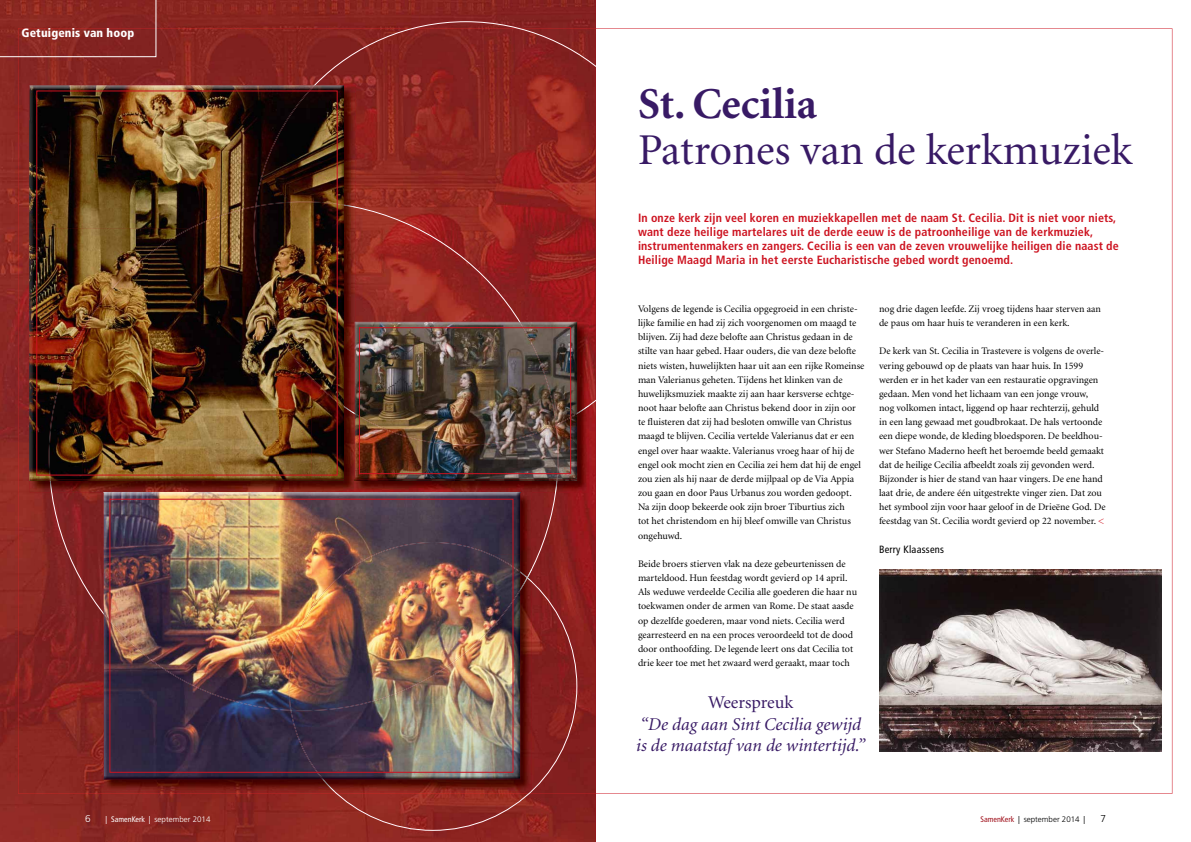
<style>
.page{position:relative;width:1191px;height:842px;background:#fff}
.page>*{position:absolute;margin:0;border:0;box-sizing:border-box;transform-origin:0 0}
.t1{font:44px "Minion";color:#381a65}
.t2{font:700 44px "Minion";color:#381a65}
.t3{font:italic 18px/21.6px "Minion";color:#381a65}
.t4{font:18px "Minion";letter-spacing:-.005em;color:#381a65}
.t5{font:700 condensed 12px/14.2px "Frutiger";letter-spacing:.01em;color:#cd1320}
.t6{font:900 condensed 12px "Frutiger";letter-spacing:.01em;color:#fff}
.t7{font:condensed 10.5px "Frutiger";letter-spacing:.02em;color:#000}
.t8{font:10px/14.2px "Minion";color:#000}
.t9{font:300 10px "Frutiger";color:#fff}
.t10{font:300 10px "Frutiger";color:#000}
.t11{font:300 8px "Frutiger";color:#fff}
.t12{font:300 8px "Frutiger";color:#000}
.s1{color:#cd1320}
.s2{font-weight:400;font-stretch:condensed}
.s3{font-weight:400;font-stretch:condensed;color:#a0111c}
</style>
<div class="page">
<img style="left:0;top:0;width:350px;height:105px">
<img style="left:350px;top:0;width:70px;height:21px">
<img style="left:420px;top:0;width:175px;height:21px">
<img style="left:0;top:105px;width:34px;height:737px">
<img style="left:561px;top:446px;width:34px;height:396px">
<div style="left:34px;top:711px;width:35px;height:131px;background:#8e2b24"></div>
<img style="left:558px;top:493px;width:3px;height:49px">
<img style="left:69px;top:711px;width:36px;height:131px">
<img style="left:526px;top:831px;width:35px;height:11px">
<img style="left:105px;top:791px;width:280px;height:51px">
<img style="left:491px;top:831px;width:35px;height:11px">
<img style="left:385px;top:831px;width:106px;height:11px">
<img style="left:18px;top:28px;width:235px;height:35px">
<img style="left:18px;top:63px;width:34px;height:731px">
<svg style="left:49px;top:492px;width:509px;height:219px;background:#862727"></svg>
<svg style="left:253px;top:21px;width:425px;height:425px"></svg>
<svg style="left:288px;top:542px;width:289px;height:289px;background:#8e2724"></svg>
<svg style="left:0;top:0;width:156px;height:57px;background:#8a2924"></svg>
<img style="left:344px;top:85px;width:12px;height:321px">
<img style="left:52px;top:415px;width:302px;height:77px">
<svg style="left:344px;top:205px;width:12px;height:3px"></svg>
<img style="left:52px;top:480px;width:292px;height:1px">
<svg style="left:29px;top:480px;width:23px;height:12px"></svg>
<img style="left:29px;top:121px;width:1px;height:359px">
<img style="left:284px;top:85px;width:60px;height:116px">
<img style="left:284px;top:236px;width:60px;height:143px">
<img style="left:30px;top:85px;width:177px;height:143px">
<img style="left:207px;top:85px;width:107px;height:72px">
<img style="left:207px;top:157px;width:46px;height:44px">
<img style="left:30px;top:228px;width:106px;height:108px">
<img style="left:136px;top:228px;width:12px;height:8px">
<img style="left:30px;top:336px;width:20px;height:36px">
<img style="left:30px;top:372px;width:19px;height:108px">
<img style="left:148px;top:207px;width:131px;height:273px">
<img style="left:115px;top:256px;width:33px;height:224px">
<img style="left:82px;top:286px;width:33px;height:194px">
<img style="left:50px;top:331px;width:32px;height:149px">
<img style="left:279px;top:333px;width:33px;height:147px">
<img style="left:311px;top:379px;width:33px;height:101px">
<img style="left:175px;top:201px;width:169px;height:35px">
<img style="left:128px;top:236px;width:50px;height:35px">
<img style="left:98px;top:271px;width:32px;height:35px">
<img style="left:76px;top:305px;width:23px;height:36px">
<img style="left:49px;top:340px;width:29px;height:140px">
<img style="left:286px;top:85px;width:29px;height:36px">
<img style="left:268px;top:121px;width:19px;height:36px">
<img style="left:253px;top:157px;width:31px;height:186px">
<img style="left:283px;top:340px;width:31px;height:42px">
<img style="left:314px;top:380px;width:30px;height:27px">
<img style="left:577px;top:322px;width:11px;height:83px">
<img style="left:557px;top:414px;width:31px;height:79px">
<img style="left:356px;top:481px;width:199px;height:12px">
<svg style="left:577px;top:405px;width:11px;height:9px"></svg>
<img style="left:356px;top:446px;width:221px;height:35px">
<svg style="left:555px;top:479px;width:2px;height:14px"></svg>
<img style="left:354px;top:322px;width:2px;height:157px">
<img style="left:558px;top:322px;width:19px;height:91px">
<img style="left:356px;top:322px;width:163px;height:91px">
<img style="left:519px;top:322px;width:39px;height:157px">
<img style="left:356px;top:413px;width:221px;height:33px">
<svg style="left:344px;top:406px;width:12px;height:9px"></svg>
<img style="left:879px;top:570px;width:283px;height:181px">
<img style="left:104px;top:780px;width:218px;height:11px">
<img style="left:520px;top:494px;width:12px;height:74px">
<img style="left:520px;top:568px;width:12px;height:3px">
<img style="left:322px;top:571px;width:210px;height:220px">
<svg style="left:520px;top:493px;width:12px;height:1px"></svg>
<img style="left:104px;top:778px;width:416px;height:2px">
<img style="left:104px;top:711px;width:184px;height:67px">
<img style="left:356px;top:492px;width:164px;height:1px">
<svg style="left:354px;top:479px;width:2px;height:14px"></svg>
<img style="left:104px;top:493px;width:208px;height:96px">
<img style="left:312px;top:493px;width:208px;height:49px">
<img style="left:104px;top:589px;width:184px;height:122px">
<img style="left:288px;top:542px;width:232px;height:236px">
<img style="left:355px;top:493px;width:165px;height:1px">
<div style="left:110px;top:499px;width:403px;height:273px;border:1px solid #cd1320"></div>
<div style="left:359px;top:327px;width:212px;height:147px;border:1px solid #cd1320"></div>
<p class="t6" style="left:22px;top:26px;width:114px">Getuigenis van hoop</p>
<h1 class="t2" style="left:638px;top:82px;width:181px">St. Cecilia</h1>
<h1 class="t1" style="left:638px;top:128px;width:496px">Patrones van de kerkmuziek</h1>
<p class="t5" style="left:638px;top:210px;width:482px">In onze kerk zijn veel koren en muziekkapellen met de naam St. Cecilia. Dit is niet voor niets, want deze heilige martelares uit de derde eeuw is de patroonheilige van de kerkmuziek, instrumentenmakers en zangers. Cecilia is een van de zeven vrouwelijke heiligen die naast de Heilige Maagd Maria in het eerste Eucharistische gebed wordt genoemd.</p>
<p class="t8" style="left:879px;top:302px;width:223px">nog drie dagen leefde. Zij vroeg tijdens haar sterven aan de paus om haar huis te veranderen in een kerk.</p>
<p class="t8" style="left:879px;top:344px;width:228px">De kerk van St. Cecilia in Trastevere is volgens de overle&shy;vering gebouwd op de plaats van haar huis. In 1599 werden er in het kader van een restauratie opgravingen gedaan. Men vond het lichaam van een jonge vrouw, nog volkomen intact, liggend op haar rechterzij, gehuld in een lang gewaad met goudbrokaat. De hals vertoonde een diepe wonde, de kleding bloedsporen. De beeldhou&shy;wer Stefano Maderno heeft het beroemde beeld gemaakt dat de heilige Cecilia afbeeldt zoals zij gevonden werd.<br>Bijzonder is hier de stand van haar vingers. De ene hand laat drie, de andere één uitgestrekte vinger zien. Dat zou het symbool zijn voor haar geloof in de Drieëne God. De feestdag van St. Cecilia wordt gevierd op 22 november. <span class="s1">&lt;</span></p>
<p class="t7" style="left:879px;top:543px;width:66px">Berry Klaassens</p>
<p class="t8" style="left:638px;top:302px;width:228px">Volgens de legende is Cecilia opgegroeid in een christe&shy;lijke familie en had zij zich voorgenomen om maagd te blijven. Zij had deze belofte aan Christus gedaan in de stilte van haar gebed. Haar ouders, die van deze belofte niets wisten, huwelijkten haar uit aan een rijke Romeinse man Valerianus geheten. Tijdens het klinken van de huwelijksmuziek maakte zij aan haar kersverse echtge&shy;noot haar belofte aan Christus bekend door in zijn oor te fluisteren dat zij had besloten omwille van Christus maagd te blijven. Cecilia vertelde Valerianus dat er een engel over haar waakte. Valerianus vroeg haar of hij de engel ook mocht zien en Cecilia zei hem dat hij de engel zou zien als hij naar de derde mijlpaal op de Via Appia zou gaan en door Paus Urbanus zou worden gedoopt.<br>Na zijn doop bekeerde ook zijn broer Tiburtius zich<br>tot het christendom en hij bleef omwille van Christus ongehuwd.</p>
<p class="t8" style="left:638px;top:557px;width:221px">Beide broers stierven vlak na deze gebeurtenissen de marteldood. Hun feestdag wordt gevierd op 14 april.<br>Als weduwe verdeelde Cecilia alle goederen die haar nu toekwamen onder de armen van Rome. De staat aasde op dezelfde goederen, maar vond niets. Cecilia werd gearresteerd en na een proces veroordeeld tot de dood door onthoofding. De legende leert ons dat Cecilia tot drie keer toe met het zwaard werd geraakt, maar toch</p>
<h2 class="t4" style="left:708px;top:693px;width:87px">Weerspreuk</h2>
<h2 class="t3" style="left:636px;top:714px;width:231px">“De dag aan Sint Cecilia gewijd is de maatstaf van de wintertijd.”</h2>
<p class="t9" style="left:85px;top:813px;width:7px">6</p>
<p class="t11" style="left:106px;top:815px;width:106px"><span class="s2">| SamenKerk |</span> september 2014</p>
<p class="t12" style="left:980px;top:815px;width:106px"><span class="s3">SamenKerk</span> <span class="s2">|</span> september 2014 <span class="s2">|</span></p>
<p class="t10" style="left:1100px;top:813px;width:7px">7</p>
</div>
